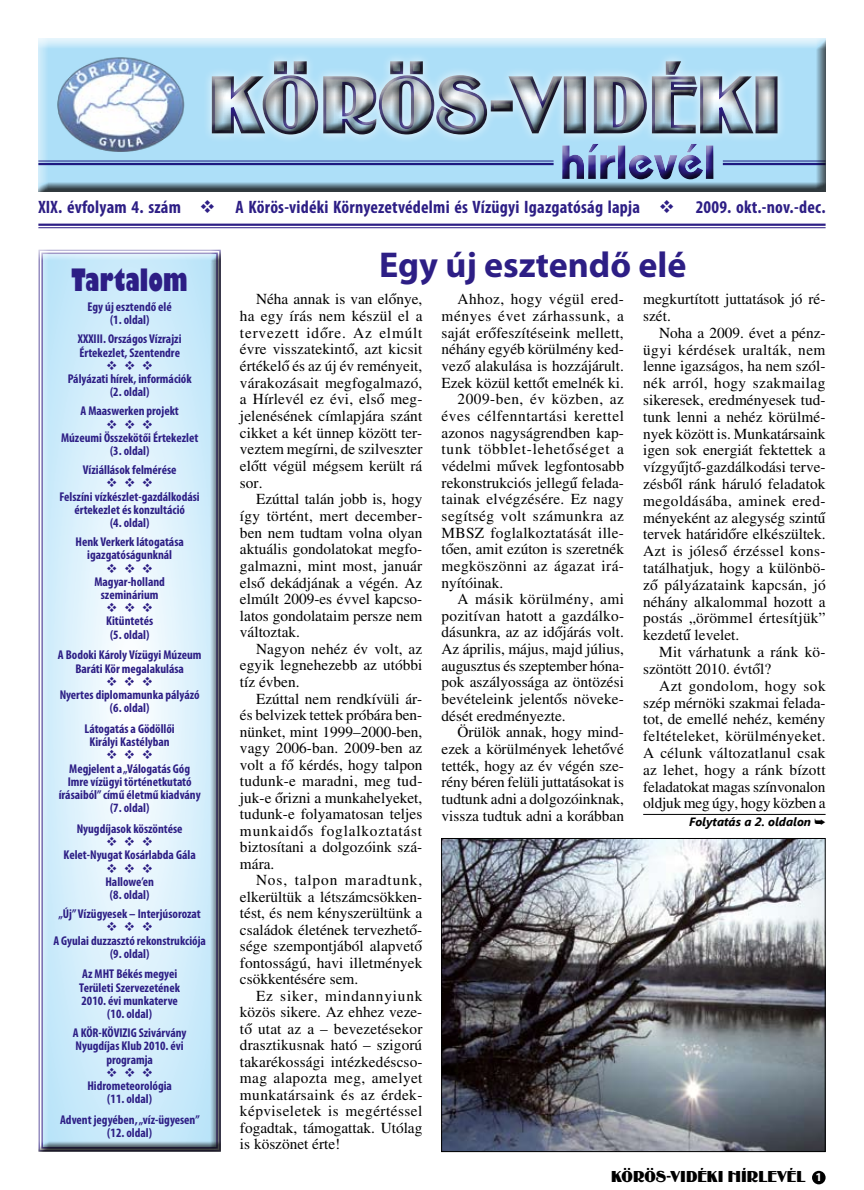
<style>
.page{position:relative;width:864px;height:1190px;background:#fff}
.page>*{position:absolute;margin:0;border:0;box-sizing:border-box;transform-origin:0 0}
.t1{font:700 36px "Myriad Pro";color:#2d1e85}
.t2{font:800 condensed 30px "Gill Sans";color:#2d1e85}
.t3{font:700 condensed 18px "Myriad Pro";letter-spacing:.01em;color:#2d1e85}
.t4{font:16.5px "Binner";letter-spacing:.005em;color:#000}
.t5{font:15.3px/16.5px "H Times";color:#000;text-align:justify}
.t6{font:15.3px "H Times";letter-spacing:.025em;color:#000}
.t7{font:15.3px "H Times";letter-spacing:.035em;color:#000}
.t8{font:15.3px "H Times";letter-spacing:.02em;color:#000}
.t9{font:15.3px "H Times";letter-spacing:.055em;color:#000}
.t10{font:15.3px "H Times";letter-spacing:.03em;color:#000}
.t11{font:15.3px "H Times";letter-spacing:.04em;color:#000}
.t12{font:700 condensed 12.75px/13.2px "Myriad Pro";color:#2d1e85;text-align:center}
.t13{font:12.75px "Wingdings";color:#2d1e85}
.t14{font:italic 700 12px "Segoe UI";color:#000}
.s1{font-family:"Myriad Pro";font-weight:700;font-size:12px;color:#fff}
</style>
<div class="page">
<div style="left:811px;top:1170px;width:14px;height:14px;background:#000;border-radius:50%"></div>
<div style="left:37px;top:38px;width:789px;height:155px;background:#000;opacity:.75"></div>
<div style="left:202px;top:51px;width:585px;height:92px;background:#fff;opacity:.75"></div>
<div style="left:211px;top:61px;width:567px;height:73px;background:#000;opacity:.75"></div>
<div style="left:561px;top:140px;width:163px;height:41px;background:#000;opacity:.75"></div>
<hr style="left:38px;top:161px;width:515px;height:4px;background:#9fcbec">
<hr style="left:38px;top:161px;width:515px;height:1px;background:#2d1e85">
<hr style="left:38px;top:163px;width:515px;height:2px;background:#2d1e85">
<svg style="left:722px;top:162px;width:103px;height:1px"></svg>
<hr style="left:722px;top:161px;width:103px;height:1px;background:#2d1e85">
<hr style="left:722px;top:163px;width:103px;height:2px;background:#2d1e85">
<div style="left:29px;top:242px;width:202px;height:920px;background:#000;opacity:.75"></div>
<hr style="left:38px;top:223px;width:787px;height:3px;background:#2d1e85">
<hr style="left:38px;top:227px;width:787px;height:1px;background:#2d1e85">
<img style="left:57px;top:52px;width:131px;height:100px">
<hr style="left:643px;top:814px;width:182px;height:1px;background:#000">
<img style="left:443px;top:840px;width:380px;height:309px">
<div style="left:441px;top:838px;width:384px;height:313px;border:1px solid #000"></div>
<p class="t3" style="left:38px;top:196px;width:788px">XIX. évfolyam 4. szám ❖ A Körös-vidéki Környezetvédelmi és Vízügyi Igazgatóság lapja ❖ 2009. okt.-nov.-dec.</p>
<h2 class="t2" style="left:72px;top:261px;width:117px">Tartalom</h2>
<p class="t12" style="left:88px;top:300px;width:86px">Egy új esztendő elé (1. oldal)</p>
<p class="t12" style="left:78px;top:332px;width:105px;text-align:left">XXXIII. Országos Vízrajzi<br>Értekezlet, Szentendre</p>
<p class="t13" style="left:106px;top:358px;width:48px">❖❖❖</p>
<p class="t12" style="left:68px;top:372px;width:125px">Pályázati hírek, információk (2. oldal)</p>
<p class="t12" style="left:80px;top:404px;width:100px">A Maaswerken projekt</p>
<p class="t13" style="left:106px;top:417px;width:48px">❖❖❖</p>
<p class="t12" style="left:61px;top:430px;width:139px">Múzeumi Összekötői Értekezlet (3. oldal)</p>
<p class="t12" style="left:83px;top:463px;width:95px">Víziállások felmérése</p>
<p class="t13" style="left:106px;top:476px;width:48px">❖❖❖</p>
<p class="t12" style="left:60px;top:489px;width:142px">Felszíni vízkészlet-gazdálkodási értekezlet és konzultáció<br>(4. oldal)</p>
<p class="t12" style="left:75px;top:535px;width:110px">Henk Verkerk látogatása igazgatóságunknál</p>
<p class="t13" style="left:106px;top:561px;width:48px">❖❖❖</p>
<p class="t12" style="left:94px;top:574px;width:72px">Magyar-holland szeminárium</p>
<p class="t13" style="left:106px;top:600px;width:48px">❖❖❖</p>
<p class="t12" style="left:106px;top:614px;width:48px;text-align:left">Kitüntetés (5. oldal)</p>
<p class="t12" style="left:58px;top:648px;width:145px">A Bodoki Károly Vízügyi Múzeum<br>Baráti Kör megalakulása</p>
<p class="t13" style="left:106px;top:674px;width:48px">❖❖❖</p>
<p class="t12" style="left:60px;top:687px;width:141px">Nyertes diplomamunka pályázó (6. oldal)</p>
<p class="t12" style="left:84px;top:721px;width:92px">Látogatás a Gödöllői<br>Királyi Kastélyban</p>
<p class="t13" style="left:106px;top:747px;width:48px">❖❖❖</p>
<p class="t12" style="left:59px;top:761px;width:143px">Megjelent a „Válogatás Góg<br>Imre vízügyi történetkutató írásaiból” című életmű kiadvány (7. oldal)</p>
<p class="t12" style="left:77px;top:821px;width:107px">Nyugdíjasok köszöntése</p>
<p class="t13" style="left:106px;top:834px;width:48px">❖❖❖</p>
<p class="t12" style="left:63px;top:848px;width:134px">Kelet-Nyugat Kosárlabda Gála</p>
<p class="t13" style="left:106px;top:861px;width:48px">❖❖❖</p>
<p class="t12" style="left:105px;top:874px;width:50px">Hallowe’en (8. oldal)</p>
<p class="t12" style="left:58px;top:906px;width:144px">„Új” Vízügyesek – Interjúsorozat</p>
<p class="t13" style="left:106px;top:919px;width:48px">❖❖❖</p>
<p class="t12" style="left:53px;top:933px;width:154px">A Gyulai duzzasztó rekonstrukciója (9. oldal)</p>
<p class="t12" style="left:79px;top:967px;width:102px">Az MHT Békés megyei<br>Területi Szervezetének<br>2010. évi munkaterve (10. oldal)</p>
<p class="t12" style="left:73px;top:1026px;width:115px">A KÖR-KÖVIZIG Szivárvány<br>Nyugdíjas Klub 2010. évi programja</p>
<p class="t13" style="left:106px;top:1065px;width:48px">❖❖❖</p>
<p class="t12" style="left:87px;top:1078px;width:86px">Hidrometeorológia (11. oldal)</p>
<p class="t12" style="left:60px;top:1112px;width:141px">Advent jegyében, „víz-ügyesen” (12. oldal)</p>
<h1 class="t1" style="left:379px;top:241px;width:308px">Egy új esztendő elé</h1>
<p class="t6" style="left:457px;top:290px;width:168px">Ahhoz, hogy végül ered-</p>
<p class="t11" style="left:441px;top:307px;width:184px">ményes évet zárhassunk, a</p>
<p class="t5" style="left:441px;top:325px;width:184px">saját erőfeszítéseink mellett,</p>
<p class="t5" style="left:441px;top:341px;width:184px">néhány egyéb körülmény ked-</p>
<p class="t5" style="left:441px;top:358px;width:184px">vező alakulása is hozzájárult.</p>
<p class="t5" style="left:441px;top:375px;width:184px">Ezek közül kettőt emelnék ki.</p>
<p class="t7" style="left:457px;top:390px;width:168px">2009-ben, év közben, az</p>
<p class="t7" style="left:441px;top:407px;width:184px">éves célfenntartási kerettel</p>
<p class="t5" style="left:441px;top:425px;width:184px">azonos nagyságrendben kap-</p>
<p class="t9" style="left:441px;top:440px;width:184px">tunk többlet-lehetőséget a</p>
<p class="t5" style="left:441px;top:458px;width:184px">védelmi művek legfontosabb</p>
<p class="t5" style="left:441px;top:475px;width:184px">rekonstrukciós jellegű felada-</p>
<p class="t5" style="left:441px;top:491px;width:184px">tainak elvégzésére. Ez nagy</p>
<p class="t10" style="left:441px;top:507px;width:184px">segítség volt számunkra az</p>
<p class="t8" style="left:441px;top:523px;width:184px">MBSZ foglalkoztatását ille-</p>
<p class="t5" style="left:441px;top:541px;width:184px">tően, amit ezúton is szeretnék</p>
<p class="t6" style="left:441px;top:557px;width:184px">megköszönni az ágazat irá-</p>
<p class="t5" style="left:441px;top:574px;width:63px">nyítóinak.</p>
<p class="t6" style="left:457px;top:590px;width:168px">A másik körülmény, ami</p>
<p class="t5" style="left:441px;top:608px;width:184px">pozitívan hatott a gazdálko-</p>
<p class="t5" style="left:441px;top:624px;width:184px">dásunkra, az az időjárás volt.</p>
<p class="t5" style="left:441px;top:641px;width:184px">Az április, május, majd július,</p>
<p class="t5" style="left:441px;top:658px;width:184px">augusztus és szeptember hóna-</p>
<p class="t5" style="left:441px;top:674px;width:184px">pok aszályossága az öntözési</p>
<p class="t5" style="left:441px;top:691px;width:184px">bevételeink jelentős növeke-</p>
<p class="t5" style="left:441px;top:708px;width:126px">dését eredményezte.</p>
<p class="t5" style="left:457px;top:724px;width:168px">Örülök annak, hogy mind-</p>
<p class="t5" style="left:441px;top:741px;width:184px">ezek a körülmények lehetővé</p>
<p class="t5" style="left:441px;top:758px;width:184px">tették, hogy az év végén sze-</p>
<p class="t5" style="left:441px;top:774px;width:184px">rény béren felüli juttatásokat is</p>
<p class="t5" style="left:441px;top:791px;width:184px">tudtunk adni a dolgozóinknak,</p>
<p class="t5" style="left:441px;top:807px;width:184px">vissza tudtuk adni a korábban</p>
<p class="t5" style="left:240px;top:291px;width:184px;text-indent:16px">Néha annak is van előnye, ha egy írás nem készül el a tervezett időre. Az elmúlt évre visszatekintő, azt kicsit értékelő és az új év reményeit, várakozásait megfogalmazó, a Hírlevél ez évi, első meg&shy;jelenésének címlapjára szánt cikket a két ünnep között ter&shy;veztem megírni, de szilveszter előtt végül mégsem került rá sor.</p>
<p class="t5" style="left:240px;top:491px;width:184px;text-indent:16px">Ezúttal talán jobb is, hogy így történt, mert december&shy;ben nem tudtam volna olyan aktuális gondolatokat megfo&shy;galmazni, mint most, január első dekádjának a végén. Az elmúlt 2009-es évvel kapcso&shy;latos gondolataim persze nem változtak.</p>
<p class="t5" style="left:240px;top:641px;width:184px;text-indent:16px">Nagyon nehéz év volt, az egyik legnehezebb az utóbbi tíz évben.</p>
<p class="t5" style="left:240px;top:690px;width:184px;text-indent:16px">Ezúttal nem rendkívüli ár&shy;és belvizek tettek próbára ben&shy;nünket, mint 1999–2000-ben, vagy 2006-ban. 2009-ben az volt a fő kérdés, hogy talpon tudunk-e maradni, meg tud&shy;juk-e őrizni a munkahelyeket, tudunk-e folyamatosan teljes munkaidős foglalkoztatást biztosítani a dolgozóink szá&shy;mára.</p>
<p class="t5" style="left:240px;top:872px;width:184px;text-indent:16px">Nos, talpon maradtunk, elkerültük a létszámcsökken&shy;tést, és nem kényszerültünk a családok életének tervezhető&shy;sége szempontjából alapvető fontosságú, havi illetmények csökkentésére sem.</p>
<p class="t5" style="left:240px;top:987px;width:184px;text-indent:16px">Ez siker, mindannyiunk közös sikere. Az ehhez veze&shy;tő utat az a – bevezetésekor drasztikusnak ható – szigorú takarékossági intézkedéscso&shy;mag alapozta meg, amelyet munkatársaink és az érdek&shy;képviseletek is megértéssel fogadtak, támogattak. Utólag is köszönet érte!</p>
<p class="t5" style="left:643px;top:291px;width:184px">megkurtított juttatások jó ré&shy;szét.</p>
<p class="t5" style="left:643px;top:325px;width:184px;text-indent:16px">Noha a 2009. évet a pénz&shy;ügyi kérdések uralták, nem lenne igazságos, ha nem szól&shy;nék arról, hogy szakmailag sikeresek, eredményesek tud&shy;tunk lenni a nehéz körülmé&shy;nyek között is. Munkatársaink igen sok energiát fektettek a vízgyűjtő-gazdálkodási terve&shy;zésből ránk háruló feladatok megoldásába, aminek ered&shy;ményeként az alegység szintű tervek határidőre elkészültek.<br>Azt is jóleső érzéssel kons&shy;tatálhatjuk, hogy a különbö&shy;ző pályázataink kapcsán, jó néhány alkalommal hozott a postás „örömmel értesítjük” kezdetű levelet.</p>
<p class="t5" style="left:643px;top:644px;width:184px;text-indent:16px">Mit várhatunk a ránk kö&shy;szöntött 2010. évtől?</p>
<p class="t5" style="left:643px;top:677px;width:184px;text-indent:16px">Azt gondolom, hogy sok szép mérnöki szakmai felada&shy;tot, de emellé nehéz, kemény feltételeket, körülményeket.<br>A célunk változatlanul csak az lehet, hogy a ránk bízott feladatokat magas színvonalon oldjuk meg úgy, hogy közben a</p>
<p class="t14" style="left:688px;top:812px;width:138px">Folytatás a 2. oldalon ➥</p>
<p class="t4" style="left:611px;top:1166px;width:212px">KÖRÖS-VIDÉKI HÍRLEVÉL <span class="s1">1</span></p>
</div>
